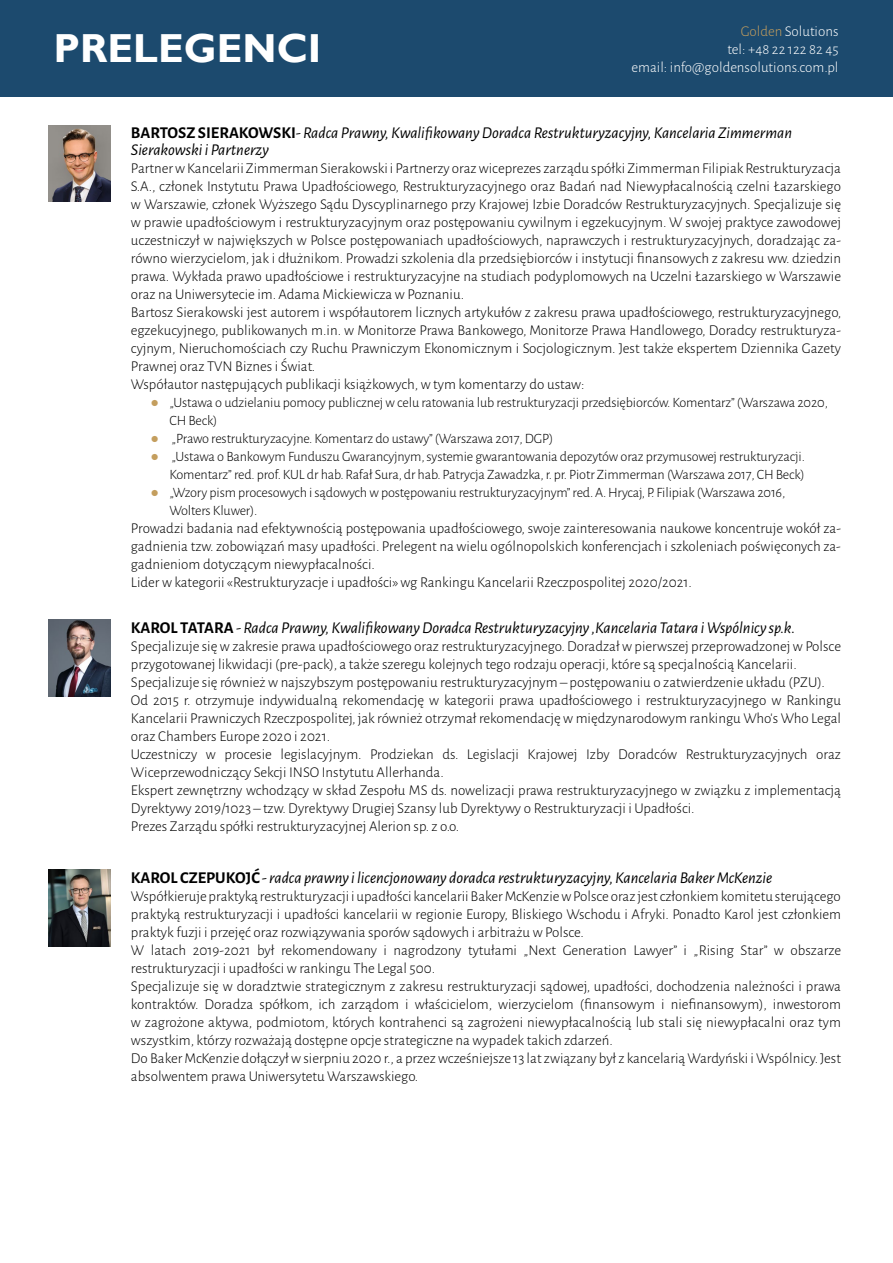
<style>
.page{position:relative;width:893px;height:1263px;background:#fff}
.page>*{position:absolute;margin:0;border:0;box-sizing:border-box;transform-origin:0 0}
.t1{font:700 40.5px "Gill Sans";color:#fff}
.t2{font:italic 16.5px/16.5px "Alegreya Sans";color:#000}
.t3{font:300 15px/18px "Alegreya Sans";color:#000}
.t4{font:300 15px/18px "Alegreya Sans";color:#fff;text-align:right}
.t5{font:300 14.25px/18px "Alegreya Sans";letter-spacing:-.01em;color:#000}
.s1{color:#c49e5e}
.s2{font-weight:700;font-style:normal}
.s3{font-family:"Arial";font-weight:400;color:#c49e5e}
</style>
<div class="page">
<div style="left:0;top:0;width:893px;height:97px;background:#1c4a6e"></div>
<img style="left:49px;top:125px;width:62px;height:76px">
<img style="left:49px;top:620px;width:62px;height:76px">
<img style="left:49px;top:870px;width:62px;height:76px">
<h1 class="t1" style="left:54px;top:24px;width:269px">PRELEGENCI</h1>
<p class="t4" style="left:631px;top:22px;width:209px"><span class="s1">Golden</span> Solutions<br>tel: +48 22 122 82 45<br>email: info@goldensolutions.com.pl</p>
<p class="t2" style="left:131px;top:124px;width:663px"><span class="s2">BARTOSZ SIERAKOWSKI</span>- Radca Prawny, Kwalifikowany Doradca Restrukturyzacyjny, Kancelaria Zimmerman<br>Sierakowski i Partnerzy</p>
<p class="t3" style="left:131px;top:159px;width:712px">Partner w Kancelarii Zimmerman Sierakowski i Partnerzy oraz wiceprezes zarządu spółki Zimmerman Filipiak Restrukturyzacja S.A., członek Instytutu Prawa Upadłościowego, Restrukturyzacyjnego oraz Badań nad Niewypłacalnością czelni Łazarskiego w Warszawie, członek Wyższego Sądu Dyscyplinarnego przy Krajowej Izbie Doradców Restrukturyzacyjnych. Specjalizuje się w prawie upadłościowym i restrukturyzacyjnym oraz postępowaniu cywilnym i egzekucyjnym. W swojej praktyce zawodowej uczestniczył w największych w Polsce postępowaniach upadłościowych, naprawczych i restrukturyzacyjnych, doradzając za&shy;równo wierzycielom, jak i dłużnikom. Prowadzi szkolenia dla przedsiębiorców i instytucji finansowych z zakresu ww. dziedzin prawa. Wykłada prawo upadłościowe i restrukturyzacyjne na studiach podyplomowych na Uczelni Łazarskiego w Warszawie oraz na Uniwersytecie im. Adama Mickiewicza w Poznaniu.<br>Bartosz Sierakowski jest autorem i współautorem licznych artykułów z zakresu prawa upadłościowego, restrukturyzacyjnego, egzekucyjnego, publikowanych m.in. w Monitorze Prawa Bankowego, Monitorze Prawa Handlowego, Doradcy restrukturyza&shy;cyjnym, Nieruchomościach czy Ruchu Prawniczym Ekonomicznym i Socjologicznym. Jest także ekspertem Dziennika Gazety Prawnej oraz TVN Biznes i Świat.<br>Współautor następujących publikacji książkowych, w tym komentarzy do ustaw:</p>
<p class="t5" style="left:169px;top:393px;width:660px;text-indent:-19px"><span class="s3">●</span> „Ustawa o udzielaniu pomocy publicznej w celu ratowania lub restrukturyzacji przedsiębiorców. Komentarz” (Warszawa 2020,<br>CH Beck)</p>
<p class="t5" style="left:150px;top:429px;width:404px"><span class="s3">●</span> „Prawo restrukturyzacyjne. Komentarz do ustawy” (Warszawa 2017, DGP)</p>
<p class="t5" style="left:150px;top:447px;width:656px;text-align:right"><span class="s3">●</span> „Ustawa o Bankowym Funduszu Gwarancyjnym, systemie gwarantowania depozytów oraz przymusowej restrukturyzacji.<br>Komentarz” red. prof. KUL dr hab. Rafał Sura, dr hab. Patrycja Zawadzka, r. pr. Piotr Zimmerman (Warszawa 2017, CH Beck)</p>
<p class="t5" style="left:169px;top:483px;width:617px;text-indent:-19px"><span class="s3">●</span> „Wzory pism procesowych i sądowych w postępowaniu restrukturyzacyjnym” red. A. Hrycaj, P. Filipiak (Warszawa 2016,<br>Wolters Kluwer).</p>
<p class="t3" style="left:131px;top:519px;width:712px">Prowadzi badania nad efektywnością postępowania upadłościowego, swoje zainteresowania naukowe koncentruje wokół za&shy;gadnienia tzw. zobowiązań masy upadłości. Prelegent na wielu ogólnopolskich konferencjach i szkoleniach poświęconych za&shy;gadnieniom dotyczącym niewypłacalności.<br>Lider w kategorii «Restrukturyzacje i upadłości» wg Rankingu Kancelarii Rzeczpospolitej 2020/2021.</p>
<p class="t2" style="left:131px;top:619px;width:666px"><span class="s2">KAROL TATARA</span> - Radca Prawny, Kwalifikowany Doradca Restrukturyzacyjny ,Kancelaria Tatara i Wspólnicy sp.k.</p>
<p class="t3" style="left:131px;top:637px;width:712px">Specjalizuje się w zakresie prawa upadłościowego oraz restrukturyzacyjnego. Doradzał w pierwszej przeprowadzonej w Polsce przygotowanej likwidacji (pre-pack), a także szeregu kolejnych tego rodzaju operacji, które są specjalnością Kancelarii.<br>Specjalizuje się również w najszybszym postępowaniu restrukturyzacyjnym – postępowaniu o zatwierdzenie układu (PZU).<br>Od 2015 r. otrzymuje indywidualną rekomendację w kategorii prawa upadłościowego i restrukturyzacyjnego w Rankingu Kancelarii Prawniczych Rzeczpospolitej, jak również otrzymał rekomendację w międzynarodowym rankingu Who’s Who Legal oraz Chambers Europe 2020 i 2021.<br>Uczestniczy w procesie legislacyjnym. Prodziekan ds. Legislacji Krajowej Izby Doradców Restrukturyzacyjnych oraz Wiceprzewodniczący Sekcji INSO Instytutu Allerhanda.<br>Ekspert zewnętrzny wchodzący w skład Zespołu MS ds. nowelizacji prawa restrukturyzacyjnego w związku z implementacją Dyrektywy 2019/1023 – tzw. Dyrektywy Drugiej Szansy lub Dyrektywy o Restrukturyzacji i Upadłości.<br>Prezes Zarządu spółki restrukturyzacyjnej Alerion sp. z o.o.</p>
<p class="t2" style="left:131px;top:869px;width:643px"><span class="s2">KAROL CZEPUKOJĆ</span> - radca prawny i licencjonowany doradca restrukturyzacyjny, Kancelaria Baker McKenzie</p>
<p class="t3" style="left:131px;top:887px;width:712px">Współkieruje praktyką restrukturyzacji i upadłości kancelarii Baker McKenzie w Polsce oraz jest członkiem komitetu sterującego praktyką restrukturyzacji i upadłości kancelarii w regionie Europy, Bliskiego Wschodu i Afryki. Ponadto Karol jest członkiem praktyk fuzji i przejęć oraz rozwiązywania sporów sądowych i arbitrażu w Polsce.<br>W latach 2019-2021 był rekomendowany i nagrodzony tytułami „Next Generation Lawyer” i „Rising Star” w obszarze restrukturyzacji i upadłości w rankingu The Legal 500.<br>Specjalizuje się w doradztwie strategicznym z zakresu restrukturyzacji sądowej, upadłości, dochodzenia należności i prawa kontraktów. Doradza spółkom, ich zarządom i właścicielom, wierzycielom (finansowym i niefinansowym), inwestorom w zagrożone aktywa, podmiotom, których kontrahenci są zagrożeni niewypłacalnością lub stali się niewypłacalni oraz tym wszystkim, którzy rozważają dostępne opcje strategiczne na wypadek takich zdarzeń.<br>Do Baker McKenzie dołączył w sierpniu 2020 r., a przez wcześniejsze 13 lat związany był z kancelarią Wardyński i Wspólnicy. Jest absolwentem prawa Uniwersytetu Warszawskiego.</p>
</div>
